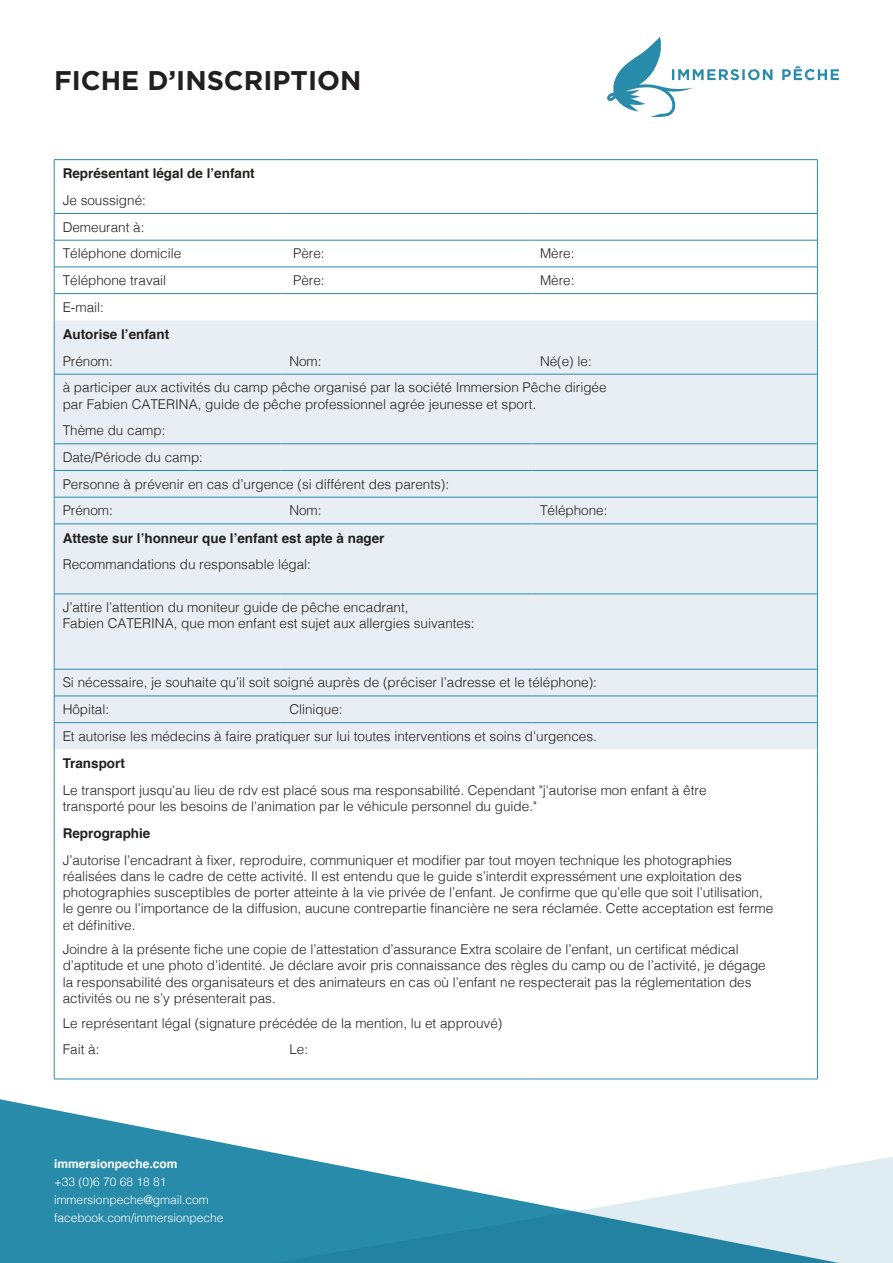
<style>
.page{position:relative;width:893px;height:1263px;background:#fff}
.page>*{position:absolute;margin:0;border:0;box-sizing:border-box;transform-origin:0 0}
.t1{font:700 27px "Gotham";color:#231f20}
.t2{font:300 13.5px/16.2px "Helvetica";color:#231f20}
.t3{font:700 13.5px "Helvetica";color:#231f20}
.t4{font:300 12px/18px "Helvetica";color:#fff}
.s1{font-weight:700}
</style>
<div class="page">
<svg style="left:0;top:1099px;width:296px;height:164px;fill:#298baa"></svg>
<svg style="left:607px;top:37px;width:166px;height:80px"></svg>
<svg style="left:782px;top:66px;width:57px;height:14px"></svg>
<div style="left:55px;top:320px;width:762px;height:429px;background:#e8eef3"></div>
<hr style="left:54px;top:213px;width:227px;height:1px;background:#298baa">
<hr style="left:281px;top:213px;width:250px;height:1px;background:#298baa">
<hr style="left:531px;top:213px;width:287px;height:1px;background:#298baa">
<hr style="left:54px;top:240px;width:227px;height:1px;background:#298baa">
<hr style="left:281px;top:240px;width:250px;height:1px;background:#298baa">
<hr style="left:531px;top:240px;width:287px;height:1px;background:#298baa">
<hr style="left:54px;top:267px;width:227px;height:1px;background:#298baa">
<hr style="left:281px;top:267px;width:250px;height:1px;background:#298baa">
<hr style="left:531px;top:267px;width:287px;height:1px;background:#298baa">
<hr style="left:54px;top:293px;width:227px;height:1px;background:#298baa">
<hr style="left:281px;top:293px;width:250px;height:1px;background:#298baa">
<hr style="left:531px;top:293px;width:287px;height:1px;background:#298baa">
<hr style="left:54px;top:374px;width:227px;height:1px;background:#298baa">
<hr style="left:281px;top:374px;width:250px;height:1px;background:#298baa">
<hr style="left:531px;top:374px;width:287px;height:1px;background:#298baa">
<hr style="left:54px;top:443px;width:227px;height:1px;background:#298baa">
<hr style="left:281px;top:443px;width:250px;height:1px;background:#298baa">
<hr style="left:531px;top:443px;width:287px;height:1px;background:#298baa">
<hr style="left:54px;top:497px;width:227px;height:1px;background:#298baa">
<hr style="left:281px;top:497px;width:250px;height:1px;background:#298baa">
<hr style="left:531px;top:497px;width:287px;height:1px;background:#298baa">
<hr style="left:54px;top:524px;width:227px;height:1px;background:#298baa">
<hr style="left:281px;top:524px;width:250px;height:1px;background:#298baa">
<hr style="left:531px;top:524px;width:287px;height:1px;background:#298baa">
<hr style="left:54px;top:594px;width:227px;height:1px;background:#298baa">
<hr style="left:281px;top:594px;width:250px;height:1px;background:#298baa">
<hr style="left:531px;top:594px;width:287px;height:1px;background:#298baa">
<hr style="left:54px;top:669px;width:227px;height:1px;background:#298baa">
<hr style="left:281px;top:669px;width:250px;height:1px;background:#298baa">
<hr style="left:531px;top:669px;width:287px;height:1px;background:#298baa">
<hr style="left:54px;top:722px;width:227px;height:1px;background:#298baa">
<hr style="left:281px;top:722px;width:250px;height:1px;background:#298baa">
<hr style="left:531px;top:722px;width:287px;height:1px;background:#298baa">
<hr style="left:54px;top:696px;width:227px;height:1px;background:#298baa">
<hr style="left:281px;top:696px;width:250px;height:1px;background:#298baa">
<hr style="left:531px;top:696px;width:287px;height:1px;background:#298baa">
<hr style="left:54px;top:470px;width:227px;height:1px;background:#298baa">
<hr style="left:281px;top:470px;width:250px;height:1px;background:#298baa">
<hr style="left:531px;top:470px;width:287px;height:1px;background:#298baa">
<hr style="left:54px;top:159px;width:227px;height:1px;background:#298baa">
<hr style="left:281px;top:159px;width:250px;height:1px;background:#298baa">
<hr style="left:531px;top:159px;width:287px;height:1px;background:#298baa">
<svg style="left:54px;top:160px;width:1px;height:214px"></svg>
<svg style="left:817px;top:160px;width:1px;height:214px"></svg>
<hr style="left:54px;top:374px;width:1px;height:43px;background:#298baa">
<hr style="left:817px;top:374px;width:1px;height:43px;background:#298baa">
<svg style="left:54px;top:417px;width:1px;height:134px"></svg>
<svg style="left:817px;top:417px;width:1px;height:134px"></svg>
<hr style="left:54px;top:551px;width:1px;height:43px;background:#298baa">
<hr style="left:817px;top:551px;width:1px;height:43px;background:#298baa">
<hr style="left:54px;top:594px;width:1px;height:75px;background:#298baa">
<hr style="left:817px;top:594px;width:1px;height:75px;background:#298baa">
<svg style="left:54px;top:669px;width:1px;height:107px"></svg>
<svg style="left:817px;top:669px;width:1px;height:107px"></svg>
<hr style="left:54px;top:776px;width:1px;height:43px;background:#298baa">
<hr style="left:817px;top:776px;width:1px;height:43px;background:#298baa">
<svg style="left:54px;top:819px;width:1px;height:27px"></svg>
<svg style="left:817px;top:819px;width:1px;height:27px"></svg>
<hr style="left:54px;top:846px;width:1px;height:190px;background:#298baa">
<hr style="left:817px;top:846px;width:1px;height:190px;background:#298baa">
<hr style="left:54px;top:1036px;width:1px;height:43px;background:#298baa">
<hr style="left:817px;top:1036px;width:1px;height:43px;background:#298baa">
<hr style="left:54px;top:1079px;width:227px;height:1px;background:#298baa">
<hr style="left:281px;top:1079px;width:250px;height:1px;background:#298baa">
<hr style="left:531px;top:1079px;width:287px;height:1px;background:#298baa">
<svg style="left:274px;top:1157px;width:619px;height:106px"></svg>
<p class="t1" style="left:54px;top:63px;width:309px">FICHE D’INSCRIPTION</p>
<p class="t3" style="left:63px;top:163px;width:194px">Représentant légal de l’enfant</p>
<p class="t2" style="left:63px;top:191px;width:85px">Je soussigné:</p>
<p class="t2" style="left:63px;top:218px;width:83px">Demeurant à:</p>
<p class="t2" style="left:63px;top:245px;width:120px">Téléphone domicile</p>
<p class="t2" style="left:293px;top:245px;width:33px">Père:</p>
<p class="t2" style="left:540px;top:245px;width:36px">Mère:</p>
<p class="t2" style="left:63px;top:271px;width:105px">Téléphone travail</p>
<p class="t2" style="left:293px;top:271px;width:33px">Père:</p>
<p class="t2" style="left:540px;top:271px;width:36px">Mère:</p>
<p class="t2" style="left:63px;top:298px;width:43px">E-mail:</p>
<p class="t3" style="left:63px;top:323px;width:108px">Autorise l’enfant</p>
<p class="t2" style="left:63px;top:352px;width:52px">Prénom:</p>
<p class="t2" style="left:289px;top:352px;width:34px">Nom:</p>
<p class="t2" style="left:540px;top:352px;width:53px">Né(e) le:</p>
<p class="t2" style="left:63px;top:378px;width:545px">à participer aux activités du camp pêche organisé par la société Immersion Pêche dirigée par Fabien CATERINA, guide de pêche professionnel agrée jeunesse et sport.</p>
<p class="t2" style="left:63px;top:421px;width:104px">Thème du camp:</p>
<p class="t2" style="left:63px;top:448px;width:142px">Date/Période du camp:</p>
<p class="t2" style="left:63px;top:475px;width:388px">Personne à prévenir en cas d’urgence (si différent des parents):</p>
<p class="t2" style="left:63px;top:501px;width:52px">Prénom:</p>
<p class="t2" style="left:289px;top:501px;width:34px">Nom:</p>
<p class="t2" style="left:540px;top:501px;width:69px">Téléphone:</p>
<p class="t3" style="left:63px;top:527px;width:323px">Atteste sur l’honneur que l’enfant est apte à nager</p>
<p class="t2" style="left:63px;top:555px;width:250px">Recommandations du responsable légal:</p>
<p class="t2" style="left:63px;top:598px;width:413px">J’attire l’attention du moniteur guide de pêche encadrant,<br>Fabien CATERINA, que mon enfant est sujet aux allergies suivantes:</p>
<p class="t2" style="left:63px;top:673px;width:536px">Si nécessaire, je souhaite qu’il soit soigné auprès de (préciser l’adresse et le téléphone):</p>
<p class="t2" style="left:63px;top:700px;width:48px">Hôpital:</p>
<p class="t2" style="left:289px;top:700px;width:55px">Clinique:</p>
<p class="t2" style="left:63px;top:727px;width:536px">Et autorise les médecins à faire pratiquer sur lui toutes interventions et soins d'urgences.</p>
<p class="t3" style="left:63px;top:752px;width:64px">Transport</p>
<p class="t2" style="left:63px;top:781px;width:645px">Le transport jusqu'au lieu de rdv est placé sous ma responsabilité. Cependant "j'autorise mon enfant à être transporté pour les besoins de l'animation par le véhicule personnel du guide."</p>
<p class="t3" style="left:63px;top:822px;width:89px">Reprographie</p>
<p class="t2" style="left:63px;top:851px;width:712px">J’autorise l’encadrant à fixer, reproduire, communiquer et modifier par tout moyen technique les photographies réalisées dans le cadre de cette activité. Il est entendu que le guide s’interdit expressément une exploitation des photographies susceptibles de porter atteinte à la vie privée de l’enfant. Je confirme que qu’elle que soit l’utilisation, le genre ou l’importance de la diffusion, aucune contrepartie financière ne sera réclamée. Cette acceptation est ferme et définitive.</p>
<p class="t2" style="left:63px;top:940px;width:705px">Joindre à la présente fiche une copie de l’attestation d’assurance Extra scolaire de l’enfant, un certificat médical d’aptitude et une photo d’identité. Je déclare avoir pris connaissance des règles du camp ou de l’activité, je dégage la responsabilité des organisateurs et des animateurs en cas où l’enfant ne respecterait pas la réglementation des activités ou ne s’y présenterait pas.</p>
<p class="t2" style="left:63px;top:1014px;width:441px">Le représentant légal (signature précédée de la mention, lu et approuvé)</p>
<p class="t2" style="left:63px;top:1040px;width:38px">Fait à:</p>
<p class="t2" style="left:289px;top:1040px;width:20px">Le:</p>
<p class="t4" style="left:54px;top:1154px;width:171px"><span class="s1">immersionpeche.com<br></span>+33 (0)6 70 68 18 81 immersionpeche@gmail.com facebook.com/immersionpeche</p>
</div>
